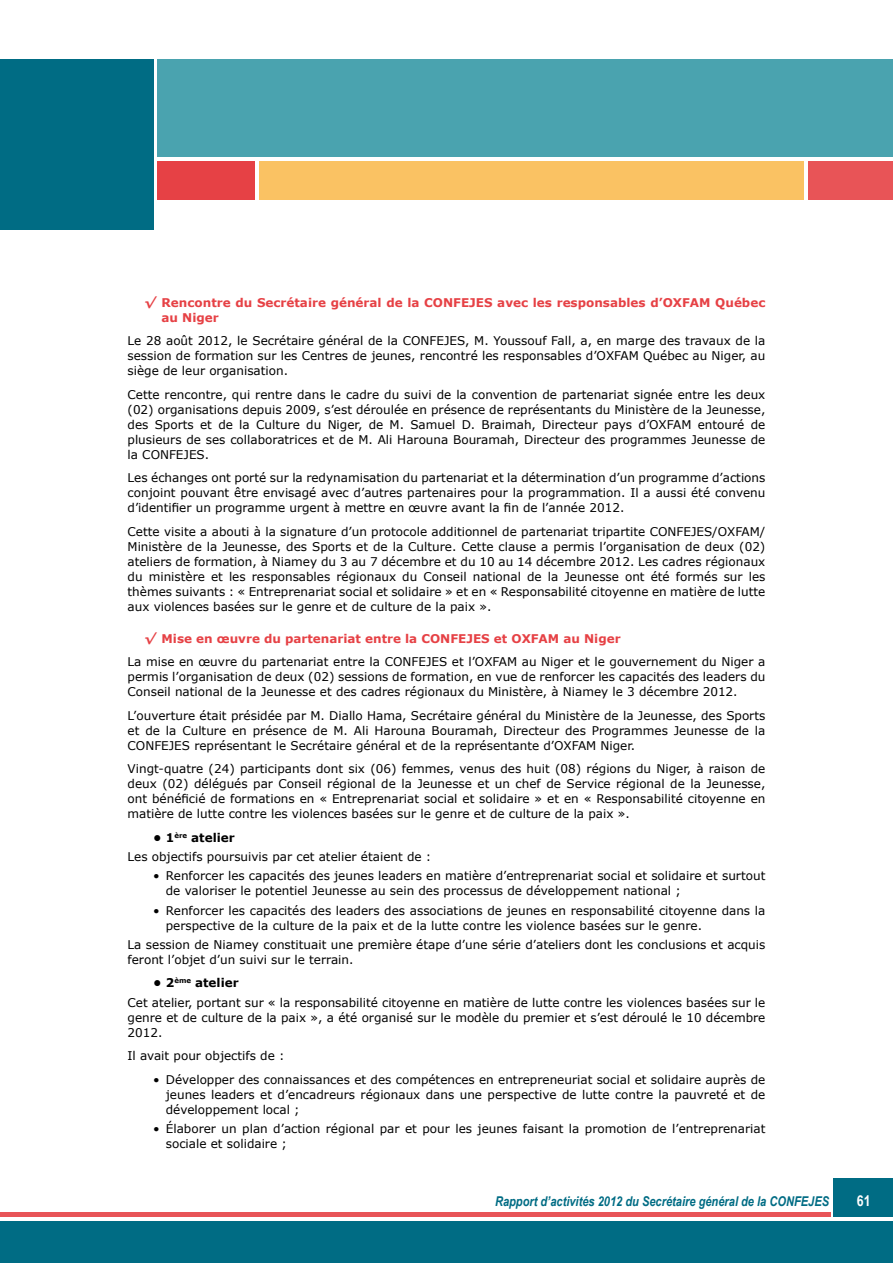
<style>
.page{position:relative;width:893px;height:1263px;background:#fff}
.page>*{position:absolute;margin:0;border:0;box-sizing:border-box;transform-origin:0 0}
.t1{font:700 15px "Verdana";color:#fff}
.t2{font:700 15px "Arial Narrow";color:#fff}
.t3{font:italic 700 13.5px "Arial Narrow";color:#006c84}
.t4{font:12px/15px "Verdana";color:#000}
.t5{font:700 12px/15px "Verdana";color:#e64145}
.s1{font-style:italic}
.s2{font-weight:700;font-style:italic;color:#e64145}
.s3{font-weight:700;color:#e64145}
.s4{font-weight:700}
</style>
<div class="page">
<div style="left:0;top:1221px;width:893px;height:42px;background:#006c84"></div>
<div style="left:157px;top:162px;width:98px;height:38px;background:#e64145"></div>
<div style="left:833px;top:1178px;width:60px;height:38px;background:#006c84"></div>
<div style="left:808px;top:162px;width:85px;height:38px;background:#e85457"></div>
<div style="left:259px;top:162px;width:545px;height:38px;background:#fac263"></div>
<div style="left:157px;top:60px;width:736px;height:97px;background:#4aa3af"></div>
<div style="left:0;top:60px;width:153px;height:170px;background:#006c84"></div>
<hr style="left:0;top:1212px;width:831px;height:4px;background:#e85457">
<p class="t5" style="left:162px;top:295px;width:605px;text-indent:-17px"><span class="s1">√</span> Rencontre du Secrétaire général de la CONFEJES avec les responsables d’OXFAM Québec au Niger</p>
<p class="t4" style="left:128px;top:334px;width:639px;text-align:justify">Le 28 août 2012, le Secrétaire général de la CONFEJES, M. Youssouf Fall, a, en marge des travaux de la session de formation sur les Centres de jeunes, rencontré les responsables d’OXFAM Québec au Niger, au siège de leur organisation.</p>
<p class="t4" style="left:128px;top:387px;width:639px;text-align:justify">Cette rencontre, qui rentre dans le cadre du suivi de la convention de partenariat signée entre les deux (02) organisations depuis 2009, s’est déroulée en présence de représentants du Ministère de la Jeunesse, des Sports et de la Culture du Niger, de M. Samuel D. Braimah, Directeur pays d’OXFAM entouré de plusieurs de ses collaboratrices et de M. Ali Harouna Bouramah, Directeur des programmes Jeunesse de la CONFEJES.</p>
<p class="t4" style="left:128px;top:471px;width:639px;text-align:justify">Les échanges ont porté sur la redynamisation du partenariat et la détermination d’un programme d’actions conjoint pouvant être envisagé avec d’autres partenaires pour la programmation. Il a aussi été convenu d’identifier un programme urgent à mettre en œuvre avant la fin de l’année 2012.</p>
<p class="t4" style="left:128px;top:524px;width:639px;text-align:justify">Cette visite a abouti à la signature d’un protocole additionnel de partenariat tripartite CONFEJES/OXFAM/ Ministère de la Jeunesse, des Sports et de la Culture. Cette clause a permis l’organisation de deux (02) ateliers de formation, à Niamey du 3 au 7 décembre et du 10 au 14 décembre 2012. Les cadres régionaux du ministère et les responsables régionaux du Conseil national de la Jeunesse ont été formés sur les thèmes suivants : « Entreprenariat social et solidaire » et en « Responsabilité citoyenne en matière de lutte aux violences basées sur le genre et de culture de la paix ».</p>
<p class="t4" style="left:128px;top:627px;width:639px;line-height:23.5px;text-indent:17px"><span class="s2">√</span> <span class="s3">Mise en œuvre du partenariat entre la CONFEJES et OXFAM au Niger<br></span>La mise en œuvre du partenariat entre la CONFEJES et l’OXFAM au Niger et le gouvernement du Niger a</p>
<p class="t4" style="left:128px;top:670px;width:639px">permis l’organisation de deux (02) sessions de formation, en vue de renforcer les capacités des leaders du<br>Conseil national de la Jeunesse et des cadres régionaux du Ministère, à Niamey le 3 décembre 2012.</p>
<p class="t4" style="left:128px;top:708px;width:639px;text-align:justify">L’ouverture était présidée par M. Diallo Hama, Secrétaire général du Ministère de la Jeunesse, des Sports et de la Culture en présence de M. Ali Harouna Bouramah, Directeur des Programmes Jeunesse de la CONFEJES représentant le Secrétaire général et de la représentante d’OXFAM Niger.</p>
<p class="t4" style="left:128px;top:762px;width:639px;text-align:justify">Vingt-quatre (24) participants dont six (06) femmes, venus des huit (08) régions du Niger, à raison de deux (02) délégués par Conseil régional de la Jeunesse et un chef de Service régional de la Jeunesse, ont bénéficié de formations en « Entreprenariat social et solidaire » et en « Responsabilité citoyenne en matière de lutte contre les violences basées sur le genre et de culture de la paix ».</p>
<p class="t4" style="left:128px;top:828px;width:305px;line-height:19.2px;text-indent:26px"><span class="s4">• 1</span><sup>ère</sup> <span class="s4">atelier<br></span>Les objectifs poursuivis par cet atelier étaient de :</p>
<p class="t4" style="left:166px;top:869px;width:601px;text-indent:-13px">• Renforcer les capacités des jeunes leaders en matière d’entreprenariat social et solidaire et surtout de valoriser le potentiel Jeunesse au sein des processus de développement national ;</p>
<p class="t4" style="left:166px;top:903px;width:601px;text-indent:-13px">• Renforcer les capacités des leaders des associations de jeunes en responsabilité citoyenne dans la perspective de la culture de la paix et de la lutte contre les violence basées sur le genre.</p>
<p class="t4" style="left:128px;top:937px;width:639px">La session de Niamey constituait une première étape d’une série d’ateliers dont les conclusions et acquis feront l’objet d’un suivi sur le terrain.</p>
<p class="t4" style="left:128px;top:974px;width:639px;line-height:19.2px;text-indent:26px"><span class="s4">• 2</span><sup>ème</sup> <span class="s4">atelier<br></span>Cet atelier, portant sur « la responsabilité citoyenne en matière de lutte contre les violences basées sur le</p>
<p class="t4" style="left:128px;top:1010px;width:639px">genre et de culture de la paix », a été organisé sur le modèle du premier et s’est déroulé le 10 décembre<br>2012.</p>
<p class="t4" style="left:128px;top:1048px;width:159px">Il avait pour objectifs de :</p>
<p class="t4" style="left:166px;top:1072px;width:601px;text-align:justify;text-indent:-13px">• Développer des connaissances et des compétences en entrepreneuriat social et solidaire auprès de jeunes leaders et d’encadreurs régionaux dans une perspective de lutte contre la pauvreté et de développement local ;</p>
<p class="t4" style="left:166px;top:1121px;width:601px;text-indent:-13px">• Élaborer un plan d’action régional par et pour les jeunes faisant la promotion de l’entreprenariat sociale et solidaire ;</p>
<p class="t3" style="left:495px;top:1194px;width:336px">Rapport d’activités 2012 du Secrétaire général de la CONFEJES</p>
<p class="t2" style="left:857px;top:1191px;width:15px">61</p>
<p class="t1" style="left:838px;top:1196px;width:23px">61</p>
</div>
